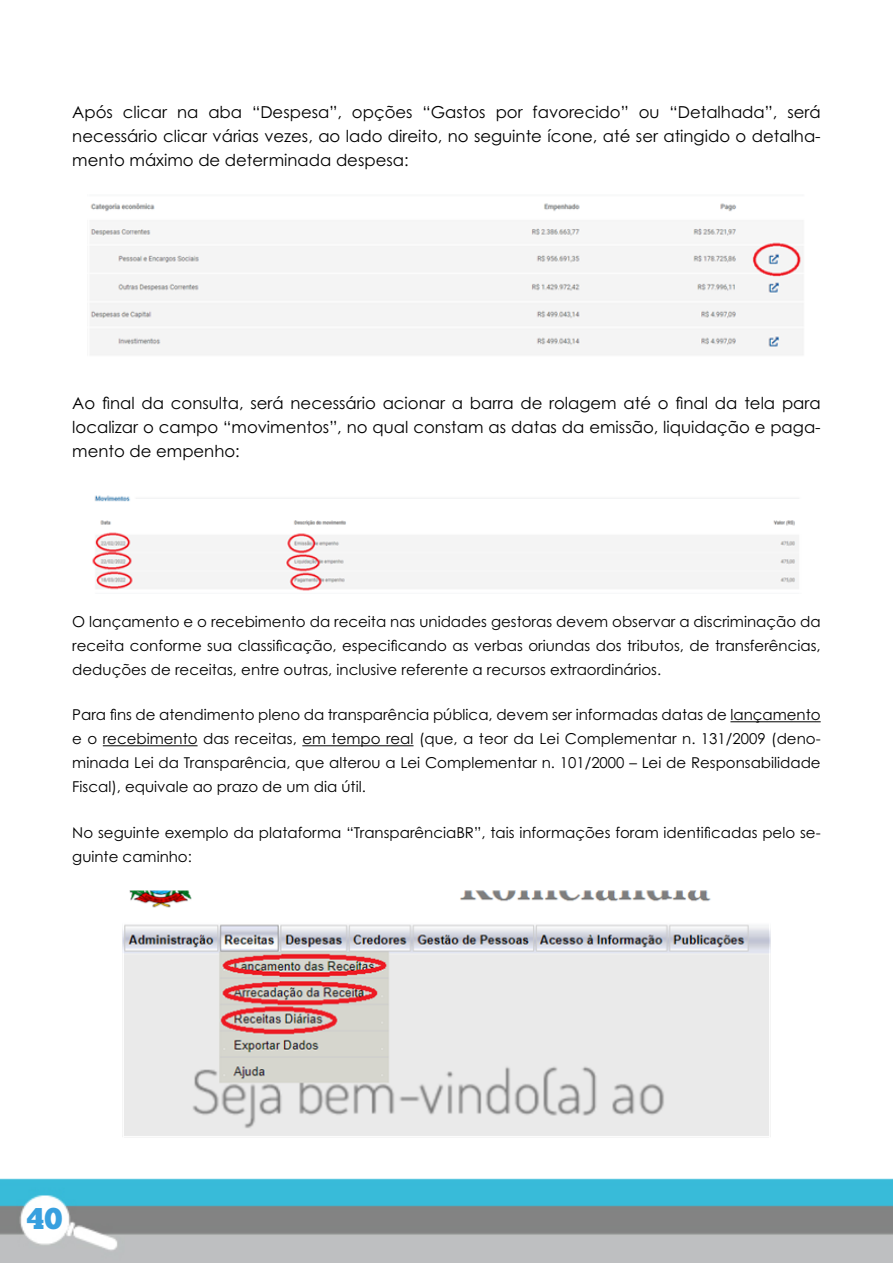
<style>
.page{position:relative;width:893px;height:1263px;background:#fff}
.page>*{position:absolute;margin:0;border:0;box-sizing:border-box;transform-origin:0 0}
.t1{font:30px "Chunk Five";color:#38a0df}
.t2{font:16.5px/24px "Century Gothic Pro";color:#000;text-align:justify}
.t3{font:15px/24px "Century Gothic Pro";color:#000;text-align:justify}
</style>
<div class="page">
<img style="left:0;top:722px;width:892px;height:541px">
<hr style="left:730px;top:721px;width:91px;height:1px;background:#000">
<hr style="left:103px;top:745px;width:95px;height:1px;background:#000">
<hr style="left:302px;top:745px;width:111px;height:1px;background:#000">
<img style="left:90px;top:203px;width:713px;height:152px">
<img style="left:92px;top:495px;width:707px;height:96px">
<img style="left:122px;top:886px;width:649px;height:258px">
<p class="t2" style="left:72px;top:100px;width:750px">Após clicar na aba “Despesa”, opções “Gastos por favorecido” ou “Detalhada”, será necessário clicar várias vezes, ao lado direito, no seguinte ícone, até ser atingido o detalha&shy;mento máximo de determinada despesa:</p>
<p class="t2" style="left:72px;top:391px;width:750px">Ao final da consulta, será necessário acionar a barra de rolagem até o final da tela para localizar o campo “movimentos”, no qual constam as datas da emissão, liquidação e paga&shy;mento de empenho:</p>
<p class="t3" style="left:72px;top:609px;width:750px">O lançamento e o recebimento da receita nas unidades gestoras devem observar a discriminação da receita conforme sua classificação, especificando as verbas oriundas dos tributos, de transferências, deduções de receitas, entre outras, inclusive referente a recursos extraordinários.</p>
<p class="t3" style="left:72px;top:703px;width:750px">Para fins de atendimento pleno da transparência pública, devem ser informadas datas de lançamento e o recebimento das receitas, em tempo real (que, a teor da Lei Complementar n. 131/2009 (deno&shy;minada Lei da Transparência, que alterou a Lei Complementar n. 101/2000 – Lei de Responsabilidade Fiscal), equivale ao prazo de um dia útil.</p>
<p class="t3" style="left:72px;top:820px;width:750px">No seguinte exemplo da plataforma “TransparênciaBR”, tais informações foram identificadas pelo se&shy;guinte caminho:</p>
<h1 class="t1" style="left:27px;top:1200px;width:37px">40</h1>
</div>
